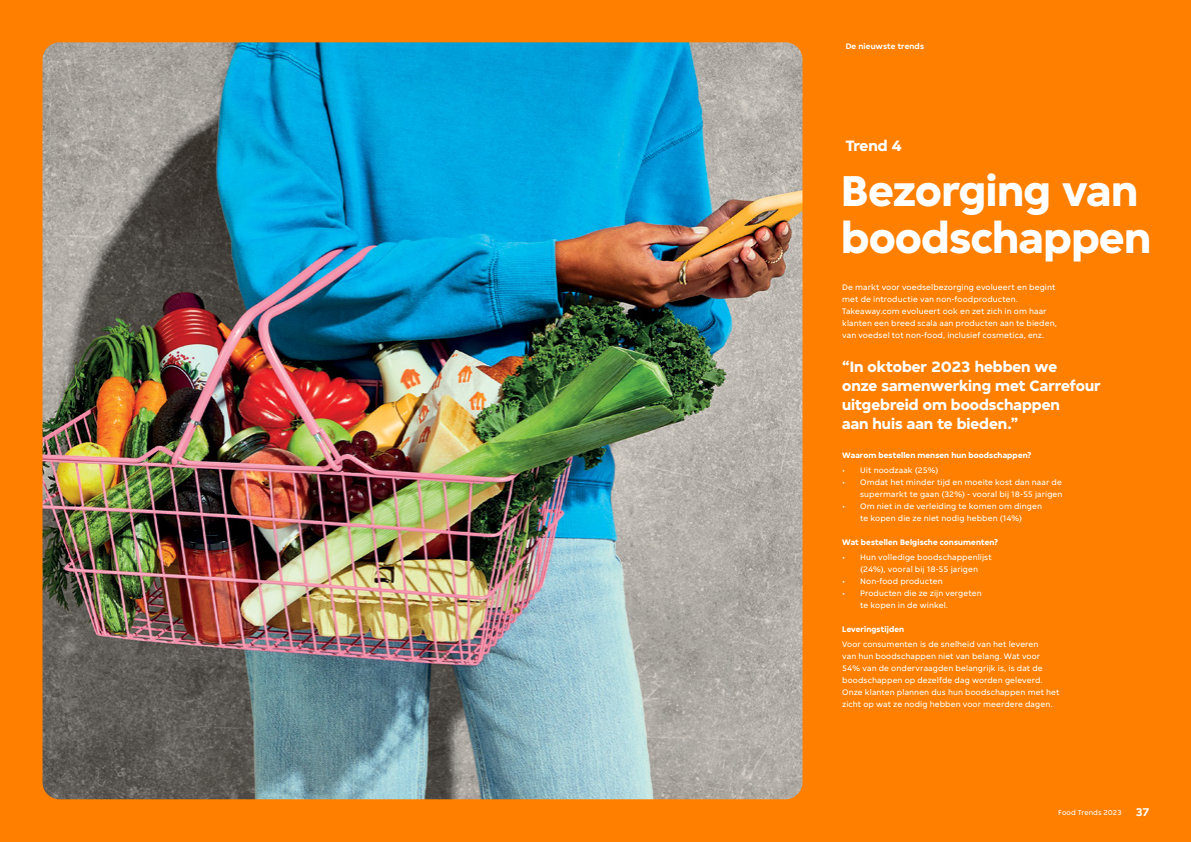
<style>
.page{position:relative;width:1191px;height:842px;background:#ff8000}
.page>*{position:absolute;margin:0;border:0;box-sizing:border-box;transform-origin:0 0}
.t1{font:800 46px/47px "JET Sans";letter-spacing:-.005em;color:#fff}
.t2{font:800 16px/19px "JET Sans";color:#fff}
.t3{font:8.5px/12px "JET Sans";letter-spacing:.01em;color:#fff}
.t4{font:800 8.5px "JET Sans";letter-spacing:.015em;color:#fff}
.t5{font:700 8.5px "JET Sans";letter-spacing:.015em;color:#fff}
.t6{font:7.5px "JET Sans";letter-spacing:.015em;color:#fff}
.s1{font-weight:700;font-size:12px}
</style>
<div class="page">
<img style="left:43px;top:42px;width:759px;height:757px">
<p class="t5" style="left:845px;top:40px;width:80px">De nieuwste trends</p>
<h2 class="t2" style="left:845px;top:137px;width:58px">Trend 4</h2>
<h1 class="t1" style="left:841px;top:169px;width:311px">Bezorging van boodschappen</h1>
<p class="t3" style="left:842px;top:281px;width:216px">De markt voor voedselbezorging evolueert en begint met de introductie van non-foodproducten.<br>Takeaway.com evolueert ook en zet zich in om haar klanten een breed scala aan producten aan te bieden, van voedsel tot non-food, inclusief cosmetica, enz.</p>
<h2 class="t2" style="left:842px;top:358px;width:260px">“In oktober 2023 hebben we<br>onze samenwerking met Carrefour uitgebreid om boodschappen<br>aan huis aan te bieden.”</h2>
<p class="t4" style="left:842px;top:449px;width:191px">Waarom bestellen mensen hun boodschappen?</p>
<p class="t3" style="left:842px;top:464px;width:98px">• Uit noodzaak (25%)</p>
<p class="t3" style="left:842px;top:476px;width:222px;text-align:right">• Omdat het minder tijd en moeite kost dan naar de supermarkt te gaan (32%) - vooral bij 18-55 jarigen</p>
<p class="t3" style="left:842px;top:500px;width:201px;text-align:center">• Om niet in de verleiding te komen om dingen te kopen die ze niet nodig hebben (14%)</p>
<p class="t4" style="left:842px;top:536px;width:157px">Wat bestellen Belgische consumenten?</p>
<p class="t3" style="left:842px;top:551px;width:151px;text-align:center">• Hun volledige boodschappenlijst (24%), vooral bij 18-55 jarigen</p>
<p class="t3" style="left:842px;top:575px;width:102px">• Non-food producten</p>
<p class="t3" style="left:860px;top:587px;width:123px;text-indent:-18px">• Producten die ze zijn vergeten te kopen in de winkel.</p>
<p class="t4" style="left:842px;top:623px;width:63px">Leveringstijden</p>
<p class="t3" style="left:842px;top:638px;width:219px">Voor consumenten is de snelheid van het leveren<br>van hun boodschappen niet van belang. Wat voor 54% van de ondervraagden belangrijk is, is dat de boodschappen op dezelfde dag worden geleverd.<br>Onze klanten plannen dus hun boodschappen met het zicht op wat ze nodig hebben voor meerdere dagen.</p>
<p class="t6" style="left:1058px;top:807px;width:92px">Food Trends 2023 <span class="s1">37</span></p>
</div>
